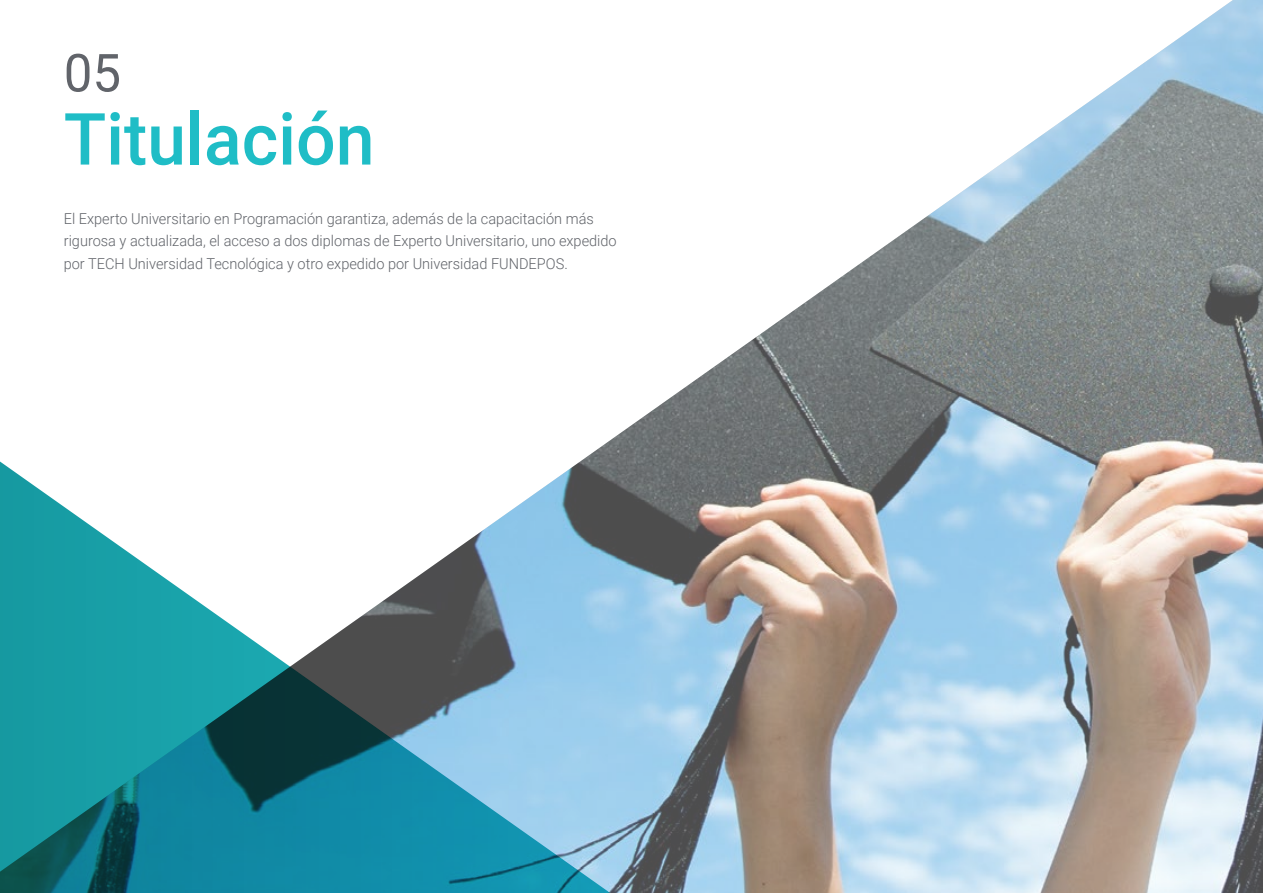
<style>
.page{position:relative;width:1263px;height:893px;background:#fff}
.page>*{position:absolute;margin:0;border:0;box-sizing:border-box;transform-origin:0 0}
.t1{font:500 72px "Roboto";color:#1fbdc6}
.t2{font:52.5px "Roboto";color:#61646a}
.t3{font:300 15px/22.5px "Roboto";color:#61646a}
</style>
<div class="page">
<img style="left:602px;top:0;width:661px;height:893px">
<svg style="left:0;top:446px;width:640px;height:447px"></svg>
<h2 class="t2" style="left:64px;top:36px;width:59px">05</h2>
<h1 class="t1" style="left:64px;top:89px;width:312px">Titulación</h1>
<p class="t3" style="left:64px;top:207px;width:554px">El Experto Universitario en Programación garantiza, además de la capacitación más rigurosa y actualizada, el acceso a dos diplomas de Experto Universitario, uno expedido por TECH Universidad Tecnológica y otro expedido por Universidad FUNDEPOS.</p>
</div>
